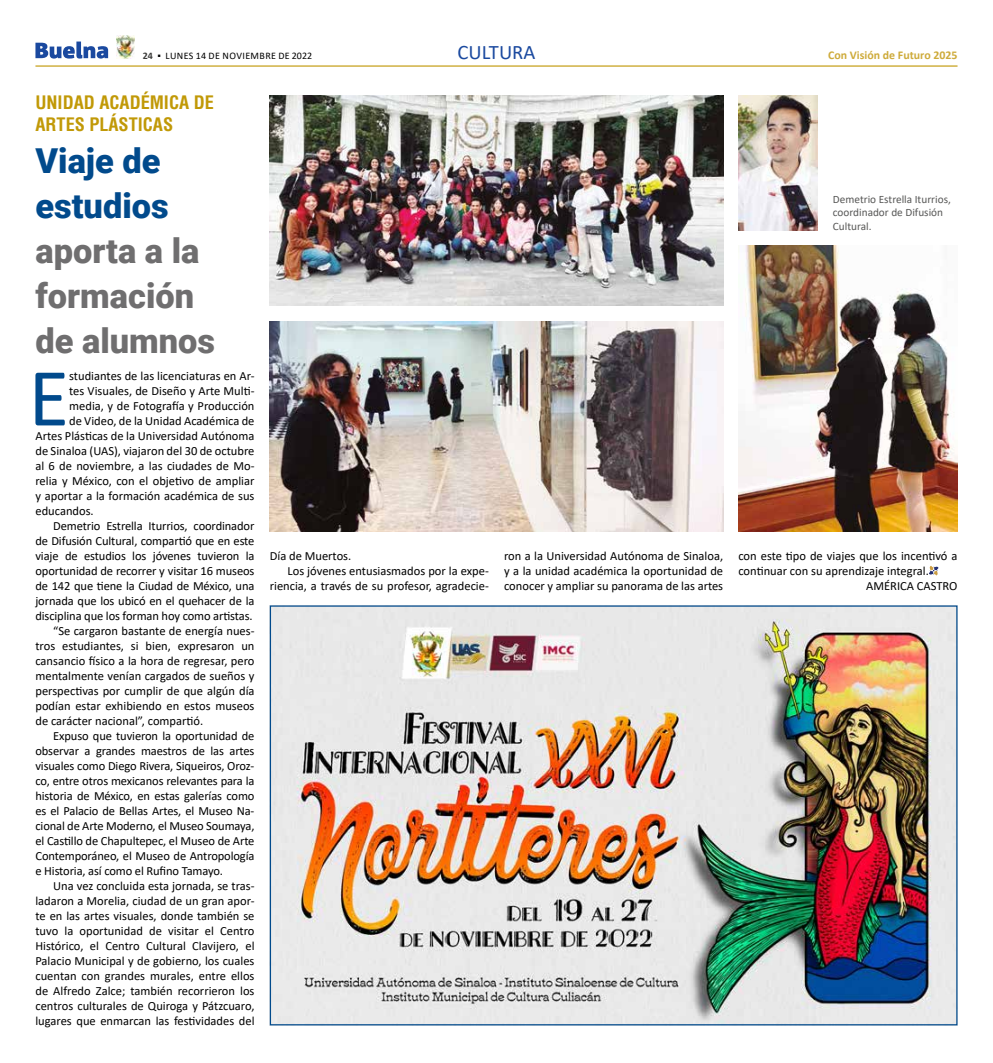
<style>
.page{position:relative;width:993px;height:1063px;background:#fff}
.page>*{position:absolute;margin:0;border:0;box-sizing:border-box;transform-origin:0 0}
.t1{font:83.38px "Calibri";color:#014a8c}
.t2{font:900 34.38px/45px "Roboto";color:#6f6e6f}
.t3{font:900 34.38px/45px "Roboto";color:#014a8c}
.t4{font:20.62px "Calibri";color:#1a499f}
.t5{font:700 condensed 18.12px/21.8px "Helvetica";color:#c19907}
.t6{font:12.5px/15px "Calibri";color:#000;text-align:justify}
.t7{font:700 11.88px "Calibri";color:#ceab3b}
.t8{font:11.25px/13.5px "Calibri";color:#575756}
.t9{font:10px "Calibri";letter-spacing:.04em;color:#000}
.s1{font-weight:700;color:#3c3c3b}
</style>
<div class="page">
<hr style="left:35px;top:65px;width:922px;height:2px;background:#c7a11d">
<svg style="left:35px;top:42px;width:73px;height:17px"></svg>
<img style="left:117px;top:35px;width:18px;height:24px">
<svg style="left:929px;top:566px;width:9px;height:9px"></svg>
<img style="left:272px;top:607px;width:683px;height:416px">
<img style="left:738px;top:95px;width:79px;height:136px">
<img style="left:738px;top:245px;width:219px;height:286px">
<img style="left:270px;top:95px;width:453px;height:211px">
<img style="left:270px;top:321px;width:453px;height:210px">
<p class="t9" style="left:143px;top:48px;width:171px"><span class="s1">24</span> ▪ LUNES 14 DE NOVIEMBRE DE 2022</p>
<h3 class="t4" style="left:457px;top:37px;width:79px">CULTURA</h3>
<p class="t7" style="left:827px;top:46px;width:131px">Con Visión de Futuro 2025</p>
<h3 class="t5" style="left:35px;top:91px;width:180px">UNIDAD ACADÉMICA DE<br>ARTES PLÁSTICAS</h3>
<h2 class="t3" style="left:35px;top:137px;width:135px">Viaje de estudios</h2>
<h2 class="t2" style="left:35px;top:227px;width:181px">aporta a la formación de alumnos</h2>
<h1 class="t1" style="left:28px;top:340px;width:42px">E</h1>
<p class="t6" style="left:69px;top:368px;width:187px">studiantes de las licenciaturas en Ar-</p>
<p class="t6" style="left:69px;top:383px;width:187px">tes Visuales, de Diseño y Arte Multi-</p>
<p class="t6" style="left:69px;top:398px;width:187px">media, y de Fotografía y Producción</p>
<p class="t6" style="left:69px;top:413px;width:187px">de Video, de la Unidad Académica de</p>
<p class="t6" style="left:35px;top:428px;width:220px">Artes Plásticas de la Universidad Autónoma</p>
<p class="t6" style="left:35px;top:443px;width:220px">de Sinaloa (UAS), viajaron del 30 de octubre</p>
<p class="t6" style="left:35px;top:458px;width:220px">al 6 de noviembre, a las ciudades de Mo-</p>
<p class="t6" style="left:35px;top:473px;width:220px">relia y México, con el objetivo de ampliar</p>
<p class="t6" style="left:35px;top:488px;width:220px">y aportar a la formación académica de sus</p>
<p class="t6" style="left:35px;top:503px;width:60px">educandos.</p>
<p class="t6" style="left:53px;top:518px;width:203px">Demetrio Estrella Iturrios, coordinador</p>
<p class="t6" style="left:35px;top:533px;width:220px">de Difusión Cultural, compartió que en este</p>
<p class="t6" style="left:35px;top:548px;width:220px">viaje de estudios los jóvenes tuvieron la</p>
<p class="t6" style="left:35px;top:563px;width:220px">oportunidad de recorrer y visitar 16 museos</p>
<p class="t6" style="left:35px;top:578px;width:220px">de 142 que tiene la Ciudad de México, una</p>
<p class="t6" style="left:35px;top:593px;width:220px">jornada que los ubicó en el quehacer de la</p>
<p class="t6" style="left:35px;top:608px;width:218px">disciplina que los forman hoy como artistas.</p>
<p class="t6" style="left:53px;top:623px;width:203px">“Se cargaron bastante de energía nues-</p>
<p class="t6" style="left:35px;top:638px;width:220px">tros estudiantes, si bien, expresaron un</p>
<p class="t6" style="left:35px;top:653px;width:220px">cansancio físico a la hora de regresar, pero</p>
<p class="t6" style="left:35px;top:668px;width:220px">mentalmente venían cargados de sueños y</p>
<p class="t6" style="left:35px;top:683px;width:220px">perspectivas por cumplir de que algún día</p>
<p class="t6" style="left:35px;top:698px;width:220px">podían estar exhibiendo en estos museos</p>
<p class="t6" style="left:35px;top:713px;width:169px">de carácter nacional”, compartió.</p>
<p class="t6" style="left:53px;top:728px;width:203px">Expuso que tuvieron la oportunidad de</p>
<p class="t6" style="left:35px;top:743px;width:220px">observar a grandes maestros de las artes</p>
<p class="t6" style="left:35px;top:758px;width:220px">visuales como Diego Rivera, Siqueiros, Oroz-</p>
<p class="t6" style="left:35px;top:773px;width:220px">co, entre otros mexicanos relevantes para la</p>
<p class="t6" style="left:35px;top:788px;width:220px">historia de México, en estas galerías como</p>
<p class="t6" style="left:35px;top:803px;width:220px">es el Palacio de Bellas Artes, el Museo Na-</p>
<p class="t6" style="left:35px;top:818px;width:220px">cional de Arte Moderno, el Museo Soumaya,</p>
<p class="t6" style="left:35px;top:833px;width:220px">el Castillo de Chapultepec, el Museo de Arte</p>
<p class="t6" style="left:35px;top:848px;width:220px">Contemporáneo, el Museo de Antropología</p>
<p class="t6" style="left:35px;top:863px;width:189px">e Historia, así como el Rufino Tamayo.</p>
<p class="t6" style="left:53px;top:878px;width:203px">Una vez concluida esta jornada, se tras-</p>
<p class="t6" style="left:35px;top:893px;width:220px">ladaron a Morelia, ciudad de un gran apor-</p>
<p class="t6" style="left:35px;top:908px;width:220px">te en las artes visuales, donde también se</p>
<p class="t6" style="left:35px;top:923px;width:220px">tuvo la oportunidad de visitar el Centro</p>
<p class="t6" style="left:35px;top:938px;width:220px">Histórico, el Centro Cultural Clavijero, el</p>
<p class="t6" style="left:35px;top:953px;width:220px">Palacio Municipal y de gobierno, los cuales</p>
<p class="t6" style="left:35px;top:968px;width:220px">cuentan con grandes murales, entre ellos</p>
<p class="t6" style="left:35px;top:983px;width:220px">de Alfredo Zalce; también recorrieron los</p>
<p class="t6" style="left:35px;top:998px;width:220px">centros culturales de Quiroga y Pátzcuaro,</p>
<p class="t6" style="left:35px;top:1013px;width:220px">lugares que enmarcan las festividades del</p>
<p class="t8" style="left:832px;top:192px;width:119px">Demetrio Estrella Iturrios, coordinador de Difusión<br>Cultural.</p>
<p class="t6" style="left:270px;top:548px;width:83px">Día de Muertos.</p>
<p class="t6" style="left:287px;top:563px;width:203px">Los jóvenes entusiasmados por la expe-</p>
<p class="t6" style="left:270px;top:578px;width:220px">riencia, a través de su profesor, agradecie-</p>
<p class="t6" style="left:504px;top:548px;width:220px">ron a la Universidad Autónoma de Sinaloa, y a la unidad académica la oportunidad de conocer y ampliar su panorama de las artes</p>
<p class="t6" style="left:738px;top:548px;width:220px">con este tipo de viajes que los incentivó a</p>
<p class="t6" style="left:738px;top:563px;width:192px">continuar con su aprendizaje integral.</p>
<p class="t6" style="left:865px;top:578px;width:93px">AMÉRICA CASTRO</p>
</div>
